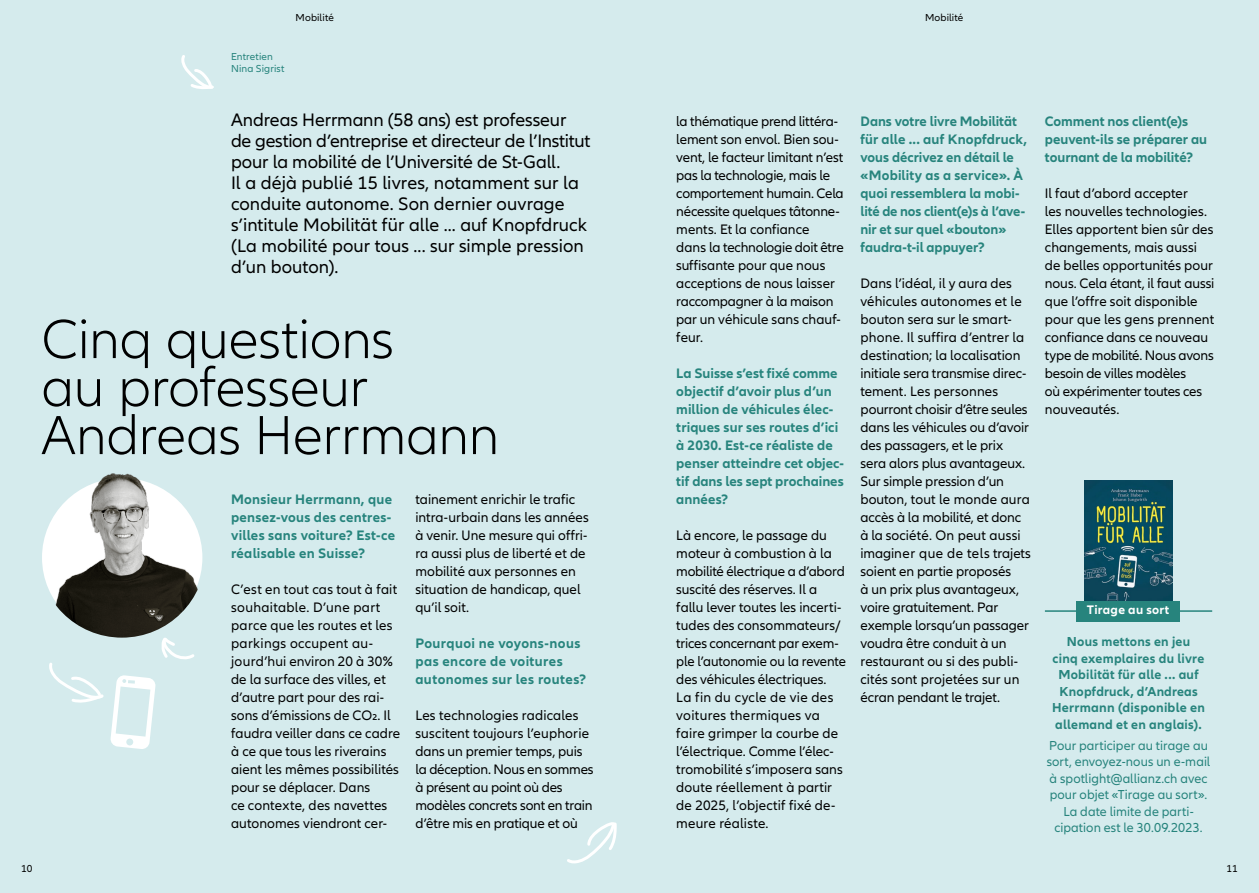
<style>
.page{position:relative;width:1259px;height:893px;background:#d5ebed}
.page>*{position:absolute;margin:0;border:0;box-sizing:border-box;transform-origin:0 0}
.Headline{font:300 57px/48px "Allianz Neo";letter-spacing:-.005em;color:#000}
.Lead{font:18.75px/21px "Allianz Neo";color:#000}
.Lauftext{font:14.25px/18px "Allianz Neo";color:#000}
.Lauftext-2{font:700 14.25px/18px "Allianz Neo";letter-spacing:.005em;color:#27847d}
.Lauftext-3{font:700 14.25px/18px "Allianz Neo";letter-spacing:.03em;color:#27847d}
.Lauftext-4{font:13.5px/16.5px "Allianz Neo";letter-spacing:.005em;color:#27847d;text-align:center}
.Lauftext-5{font:700 13.5px/16.5px "Allianz Neo";letter-spacing:.02em;color:#27847d;text-align:center}
.t1{font:700 12.9px "Allianz Neo";letter-spacing:.02em;color:#fff}
.Lead-2{font:10.5px "Allianz Neo";letter-spacing:.015em;color:#000}
.Lead-3{font:10.5px/12px "Allianz Neo";letter-spacing:.01em;color:#27847d}
</style>
<div class="page">
<hr style="left:1045px;top:610px;width:167px;height:2px;background:#27847d">
<svg style="left:181px;top:55px;width:33px;height:34px"></svg>
<svg style="left:567px;top:822px;width:50px;height:42px"></svg>
<svg style="left:49px;top:638px;width:146px;height:111px"></svg>
<img style="left:1085px;top:480px;width:87px;height:121px">
<div style="left:1076px;top:601px;width:103px;height:20px;background:#27847d"></div>
<img style="left:38px;top:464px;width:168px;height:174px;border-radius:84px">
<p class="Lead-2" style="left:295px;top:11px;width:40px">Mobilité</p>
<p class="Lead-2" style="left:925px;top:11px;width:40px">Mobilité</p>
<p class="Lead-3" style="left:231px;top:51px;width:55px">Entretien<br>Nina Sigrist</p>
<p class="Lead" style="left:231px;top:110px;width:361px">Andreas Herrmann (58 ans) est professeur de gestion d’entreprise et directeur de l’Institut pour la mobilité de l’Université de St-Gall.<br>Il a déjà publié 15 livres, notamment sur la conduite autonome. Son dernier ouvrage s’intitule Mobilität für alle ... auf Knopfdruck (La mobilité pour tous ... sur simple pression d’un bouton).</p>
<p class="Lauftext-2" style="left:860px;top:113px;width:168px">Dans votre livre Mobilität für alle ... auf Knopfdruck, vous décrivez en détail le «Mobility as a service». À quoi ressemblera la mobi&shy;lité de nos client(e)s à l’ave&shy;nir et sur quel «bouton» faudra-t-il appuyer?</p>
<p class="Lauftext" style="left:860px;top:275px;width:172px">Dans l’idéal, il y aura des véhicules autonomes et le bouton sera sur le smart&shy;phone. Il suffira d’entrer la destination; la localisation initiale sera transmise direc&shy;tement. Les personnes pourront choisir d’être seules dans les véhicules ou d’avoir des passagers, et le prix sera alors plus avantageux.<br>Sur simple pression d’un bouton, tout le monde aura accès à la mobilité, et donc à la société. On peut aussi imaginer que de tels trajets soient en partie proposés<br>à un prix plus avantageux, voire gratuitement. Par exemple lorsqu’un passager voudra être conduit à un restaurant ou si des publi&shy;cités sont projetées sur un écran pendant le trajet.</p>
<p class="Lauftext" style="left:676px;top:113px;width:169px">la thématique prend littéra&shy;lement son envol. Bien sou&shy;vent, le facteur limitant n’est pas la technologie, mais le comportement humain. Cela nécessite quelques tâtonne&shy;ments. Et la confiance<br>dans la technologie doit être suffisante pour que nous acceptions de nous laisser raccompagner à la maison par un véhicule sans chauf&shy;feur.</p>
<p class="Lauftext-2" style="left:676px;top:365px;width:169px">La Suisse s’est fixé comme objectif d’avoir plus d’un million de véhicules élec&shy;triques sur ses routes d’ici à 2030. Est-ce réaliste de penser atteindre cet objec&shy;tif dans les sept prochaines années?</p>
<p class="Lauftext" style="left:676px;top:527px;width:171px">Là encore, le passage du moteur à combustion à la mobilité électrique a d’abord suscité des réserves. Il a fallu lever toutes les incerti&shy;tudes des consommateurs/ trices concernant par exem&shy;ple l’autonomie ou la revente des véhicules électriques.<br>La fin du cycle de vie des voitures thermiques va faire grimper la courbe de l’électrique. Comme l’élec&shy;tromobilité s’imposera sans doute réellement à partir de 2025, l’objectif fixé de&shy;meure réaliste.</p>
<p class="Headline" style="left:41px;top:317px;width:459px">Cinq questions<br>au professeur<br>Andreas Herrmann</p>
<p class="Lauftext" style="left:415px;top:491px;width:175px">tainement enrichir le trafic intra-urbain dans les années à venir. Une mesure qui offri&shy;ra aussi plus de liberté et de mobilité aux personnes en situation de handicap, quel qu’il soit.</p>
<p class="Lauftext-3" style="left:415px;top:635px;width:172px">Pourquoi ne voyons-nous pas encore de voitures autonomes sur les routes?</p>
<p class="Lauftext" style="left:415px;top:707px;width:180px">Les technologies radicales suscitent toujours l’euphorie dans un premier temps, puis la déception. Nous en sommes à présent au point où des modèles concrets sont en train d’être mis en pratique et où</p>
<p class="Lauftext-2" style="left:231px;top:491px;width:166px">Monsieur Herrmann, que pensez-vous des centres&shy;villes sans voiture? Est-ce réalisable en Suisse?</p>
<p class="Lauftext" style="left:231px;top:581px;width:171px">C’est en tout cas tout à fait souhaitable. D’une part parce que les routes et les parkings occupent au&shy;jourd’hui environ 20 à 30% de la surface des villes, et d’autre part pour des rai&shy;sons d’émissions de CO2. Il faudra veiller dans ce cadre à ce que tous les riverains aient les mêmes possibilités pour se déplacer. Dans<br>ce contexte, des navettes autonomes viendront cer-</p>
<p class="Lauftext-2" style="left:1045px;top:113px;width:164px">Comment nos client(e)s peuvent-ils se préparer au tournant de la mobilité?</p>
<p class="Lauftext" style="left:1045px;top:185px;width:171px">Il faut d’abord accepter<br>les nouvelles technologies.<br>Elles apportent bien sûr des changements, mais aussi de belles opportunités pour nous. Cela étant, il faut aussi que l’offre soit disponible pour que les gens prennent confiance dans ce nouveau type de mobilité. Nous avons besoin de villes modèles<br>où expérimenter toutes ces nouveautés.</p>
<p class="t1" style="left:1086px;top:603px;width:84px">Tirage au sort</p>
<p class="Lauftext-5" style="left:1052px;top:633px;width:155px">Nous mettons en jeu<br>cinq exemplaires du livre<br>Mobilität für alle ... auf<br>Knopfdruck, d’Andreas<br>Herrmann (disponible en allemand et en anglais).</p>
<p class="Lauftext-4" style="left:1046px;top:737px;width:165px">Pour participer au tirage au sort, envoyez-nous un e-mail à spotlight@allianz.ch avec pour objet «Tirage au sort».<br>La date limite de parti&shy;cipation est le 30.09.2023.</p>
<p class="Lead-2" style="left:21px;top:862px;width:13px">10</p>
<p class="Lead-2" style="left:1226px;top:862px;width:13px">11</p>
</div>
